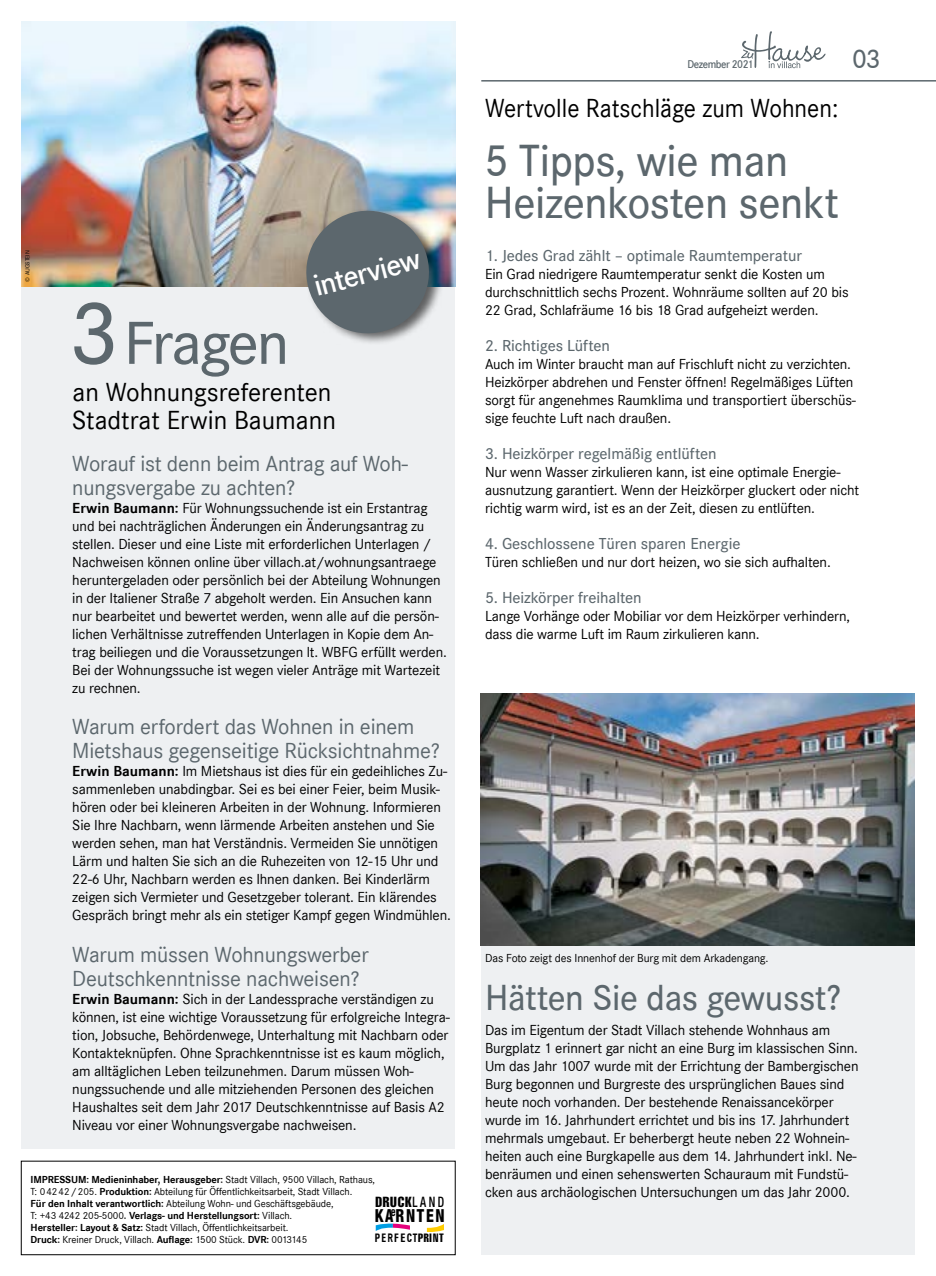
<style>
.page{position:relative;width:936px;height:1276px;background:#fff}
.page>*{position:absolute;margin:0;border:0;box-sizing:border-box;transform-origin:0 0}
.t1{font:500 63px "Corporate S";letter-spacing:-.03em;color:#5c676d}
.Absatz_Initial{font:500 46.5px/42px "Corporate S";letter-spacing:-.01em;color:#5c676d}
.Absatz_Initial-2{font:500 37.5px "Corporate S";letter-spacing:-.01em;color:#5c676d}
.t2{font:600 30.9px "Corporate S";color:#fff}
.t3{font:500 27.45px "Corporate S";color:#5c676d}
.t4{font:27px/28.5px "Corporate S";color:#000}
.t5{font:27px "Corporate S";color:#000;scale:.93 1}
.t6{font:22.5px/24px "Corporate S";letter-spacing:-.01em;color:#5c676d}
.t7{font:800 condensed 18px "Helvetica Neue";letter-spacing:.11em;color:#000;scale:.86 1}
.Absatz_Initial-3{font:500 16.5px "Corporate S Pro";letter-spacing:-.005em;color:#5c676d}
.Absatz_Initial-4{font:15px/18px "Corporate S";letter-spacing:-.01em;color:#000}
.t8{font:extra-condensed 14.4px "Helvetica";letter-spacing:.05em;color:#000}
.Fleißtext_ILG{font:12px "Corporate S";letter-spacing:-.01em;color:#000}
.t9{font:700 condensed 11.85px "Zurich BT";letter-spacing:.14em;color:#000;scale:.8 1}
.t10{font:700 condensed 11.85px "Helvetica";color:#000;scale:.85 1}
.t11{font:600 11.7px "Corporate S";letter-spacing:-.04em;color:#5c676d;scale:.92 1}
.t12{font:10.5px/12px "Corporate S";letter-spacing:-.01em;color:#000}
.t13{font:6px "Corporate S";color:#000}
.s1{font-size:93px}
.s2{font-weight:700}
.s3{font-family:"Helvetica Neue";font-weight:500;font-stretch:condensed}
.s4{font-family:"News Gothic Std";font-stretch:normal;font-size:10.95px}
.s5{font-family:"Helvetica";font-weight:400;font-stretch:extra-condensed}
</style>
<div class="page">
<div style="left:480px;top:693px;width:434px;height:561px;background:#eef0f2"></div>
<div style="left:21px;top:21px;width:434px;height:1127px;background:#eef0f2"></div>
<img style="left:480px;top:693px;width:434px;height:252px">
<svg style="left:741px;top:31px;width:84px;height:37px"></svg>
<div style="left:21px;top:1160px;width:434px;height:95px;border:1px solid #000"></div>
<img style="left:21px;top:21px;width:434px;height:265px">
<div style="left:306px;top:207px;width:139px;height:138px;background:#000;opacity:.6"></div>
<svg style="left:299px;top:204px;width:136px;height:136px;background:#7c8588"></svg>
<hr style="left:481px;top:80px;width:454px;height:2px;background:#5c676d">
<svg style="left:376px;top:1223px;width:34px;height:8px"></svg>
<svg style="left:427px;top:1224px;width:17px;height:8px"></svg>
<p class="t13" style="left:24px;top:281px;width:33px;rotate:-90deg">© AUGSTEIN</p>
<p class="t1" style="left:69px;top:307px;width:222px"><span class="s1">3</span> Fragen</p>
<p class="t2" style="left:310px;top:269px;width:111px;rotate:-15deg">interview</p>
<p class="t4" style="left:72px;top:378px;width:266px">an Wohnungsreferenten<br>Stadtrat Erwin Baumann</p>
<p class="t6" style="left:72px;top:451px;width:337px">Worauf ist denn beim Antrag auf Woh&shy;nungsvergabe zu achten?</p>
<p class="Absatz_Initial-4" style="left:72px;top:499px;width:376px"><span class="s2">Erwin Baumann:</span> Für Wohnungssuchende ist ein Erstantrag und bei nachträglichen Änderungen ein Änderungsantrag zu stellen. Dieser und eine Liste mit erforderlichen Unterlagen / Nachweisen können online über villach.at/wohnungsantraege heruntergeladen oder persönlich bei der Abteilung Wohnungen in der Italiener Straße 7 abgeholt werden. Ein Ansuchen kann nur bearbeitet und bewertet werden, wenn alle auf die persön&shy;lichen Verhältnisse zutreffenden Unterlagen in Kopie dem An&shy;trag beiliegen und die Voraussetzungen lt. WBFG erfüllt werden.<br>Bei der Wohnungssuche ist wegen vieler Anträge mit Wartezeit zu rechnen.</p>
<p class="t6" style="left:72px;top:714px;width:369px">Warum erfordert das Wohnen in einem<br>Mietshaus gegenseitige Rücksichtnahme?</p>
<p class="Absatz_Initial-4" style="left:72px;top:762px;width:380px"><span class="s2">Erwin Baumann:</span> Im Mietshaus ist dies für ein gedeihliches Zu&shy;sammenleben unabdingbar. Sei es bei einer Feier, beim Musik&shy;hören oder bei kleineren Arbeiten in der Wohnung. Informieren Sie Ihre Nachbarn, wenn lärmende Arbeiten anstehen und Sie werden sehen, man hat Verständnis. Vermeiden Sie unnötigen Lärm und halten Sie sich an die Ruhezeiten von 12-15 Uhr und 22-6 Uhr, Nachbarn werden es Ihnen danken. Bei Kinderlärm zeigen sich Vermieter und Gesetzgeber tolerant. Ein klärendes Gespräch bringt mehr als ein stetiger Kampf gegen Windmühlen.</p>
<p class="t6" style="left:72px;top:942px;width:298px">Warum müssen Wohnungswerber<br>Deutschkenntnisse nachweisen?</p>
<p class="Absatz_Initial-4" style="left:72px;top:990px;width:379px"><span class="s2">Erwin Baumann:</span> Sich in der Landessprache verständigen zu können, ist eine wichtige Voraussetzung für erfolgreiche Integra&shy;tion, Jobsuche, Behördenwege, Unterhaltung mit Nachbarn oder Kontakteknüpfen. Ohne Sprachkenntnisse ist es kaum möglich, am alltäglichen Leben teilzunehmen. Darum müssen Woh&shy;nungssuchende und alle mitziehenden Personen des gleichen Haushaltes seit dem Jahr 2017 Deutschkenntnisse auf Basis A2<br>Niveau vor einer Wohnungsvergabe nachweisen.</p>
<p class="t12" style="left:31px;top:1173px;width:346px"><span class="s2">IMPRESSUM: Medieninhaber, Herausgeber:</span> Stadt Villach, 9500 Villach, Rathaus, T: 04242/205. <span class="s2">Produktion:</span> Abteilung für Öffentlichkeitsarbeit, Stadt Villach.<br><span class="s2">Für den Inhalt verantwortlich:</span> Abteilung Wohn- und Geschäftsgebäude,<br>T: +43 4242 205-5000<span class="s2">. Verlags- und Herstellungsort:</span> Villach.<br><span class="s2">Hersteller: Layout &amp; Satz:</span> Stadt Villach, Öffentlichkeitsarbeit.<br><span class="s2">Druck:</span> Kreiner Druck, Villach. <span class="s2">Auflage:</span> 1500 Stück. <span class="s2">DVR:</span> 0013145</p>
<p class="t8" style="left:375px;top:1192px;width:70px">DRUCK<span class="s3">L A N D</span></p>
<p class="t7" style="left:375px;top:1204px;width:83px">KA RNTEN</p>
<p class="t10" style="left:391px;top:1204px;width:7px">e</p>
<p class="t9" style="left:375px;top:1231px;width:87px">PE<span class="s4">R</span>FECT<span class="s5">PRI NT</span></p>
<p class="t11" style="left:687px;top:57px;width:73px">Dezember 2021</p>
<p class="t3" style="left:852px;top:43px;width:30px">03</p>
<p class="t5" style="left:485px;top:92px;width:381px">Wertvolle Ratschläge zum Wohnen:</p>
<p class="Absatz_Initial" style="left:484px;top:139px;width:357px">5 Tipps, wie man<br>Heizenkosten senkt</p>
<p class="Absatz_Initial-3" style="left:485px;top:243px;width:318px">1. Jedes Grad zählt – optimale Raumtemperatur</p>
<p class="Absatz_Initial-4" style="left:485px;top:265px;width:365px">Ein Grad niedrigere Raumtemperatur senkt die Kosten um durchschnittlich sechs Prozent. Wohnräume sollten auf 20 bis<br>22 Grad, Schlafräume 16 bis 18 Grad aufgeheizt werden.</p>
<p class="Absatz_Initial-3" style="left:485px;top:333px;width:126px">2. Richtiges Lüften</p>
<p class="Absatz_Initial-4" style="left:485px;top:355px;width:367px">Auch im Winter braucht man auf Frischluft nicht zu verzichten.</p>
<p class="Absatz_Initial-4" style="left:485px;top:373px;width:372px">Heizkörper abdrehen und Fenster öffnen! Regelmäßiges Lüften sorgt für angenehmes Raumklima und transportiert überschüs&shy;sige feuchte Luft nach draußen.</p>
<p class="Absatz_Initial-3" style="left:485px;top:441px;width:233px">3. Heizkörper regelmäßig entlüften</p>
<p class="Absatz_Initial-4" style="left:485px;top:463px;width:376px">Nur wenn Wasser zirkulieren kann, ist eine optimale Energie&shy;ausnutzung garantiert. Wenn der Heizkörper gluckert oder nicht richtig warm wird, ist es an der Zeit, diesen zu entlüften.</p>
<p class="Absatz_Initial-3" style="left:485px;top:531px;width:257px">4. Geschlossene Türen sparen Energie</p>
<p class="Absatz_Initial-4" style="left:485px;top:553px;width:347px">Türen schließen und nur dort heizen, wo sie sich aufhalten.</p>
<p class="Absatz_Initial-3" style="left:485px;top:585px;width:158px">5. Heizkörper freihalten</p>
<p class="Absatz_Initial-4" style="left:485px;top:607px;width:366px">Lange Vorhänge oder Mobiliar vor dem Heizkörper verhindern, dass die warme Luft im Raum zirkulieren kann.</p>
<p class="Fleißtext_ILG" style="left:485px;top:951px;width:285px">Das Foto zeigt des Innenhof der Burg mit dem Arkadengang.</p>
<p class="Absatz_Initial-2" style="left:485px;top:976px;width:357px">Hätten Sie das gewusst?</p>
<p class="Absatz_Initial-4" style="left:485px;top:1021px;width:375px">Das im Eigentum der Stadt Villach stehende Wohnhaus am Burgplatz 1 erinnert gar nicht an eine Burg im klassischen Sinn.<br>Um das Jahr 1007 wurde mit der Errichtung der Bambergischen Burg begonnen und Burgreste des ursprünglichen Baues sind heute noch vorhanden. Der bestehende Renaissancekörper wurde im 16. Jahrhundert errichtet und bis ins 17. Jahrhundert mehrmals umgebaut. Er beherbergt heute neben 22 Wohnein&shy;heiten auch eine Burgkapelle aus dem 14. Jahrhundert inkl. Ne&shy;benräumen und einen sehenswerten Schauraum mit Fundstü&shy;cken aus archäologischen Untersuchungen um das Jahr 2000.</p>
</div>
